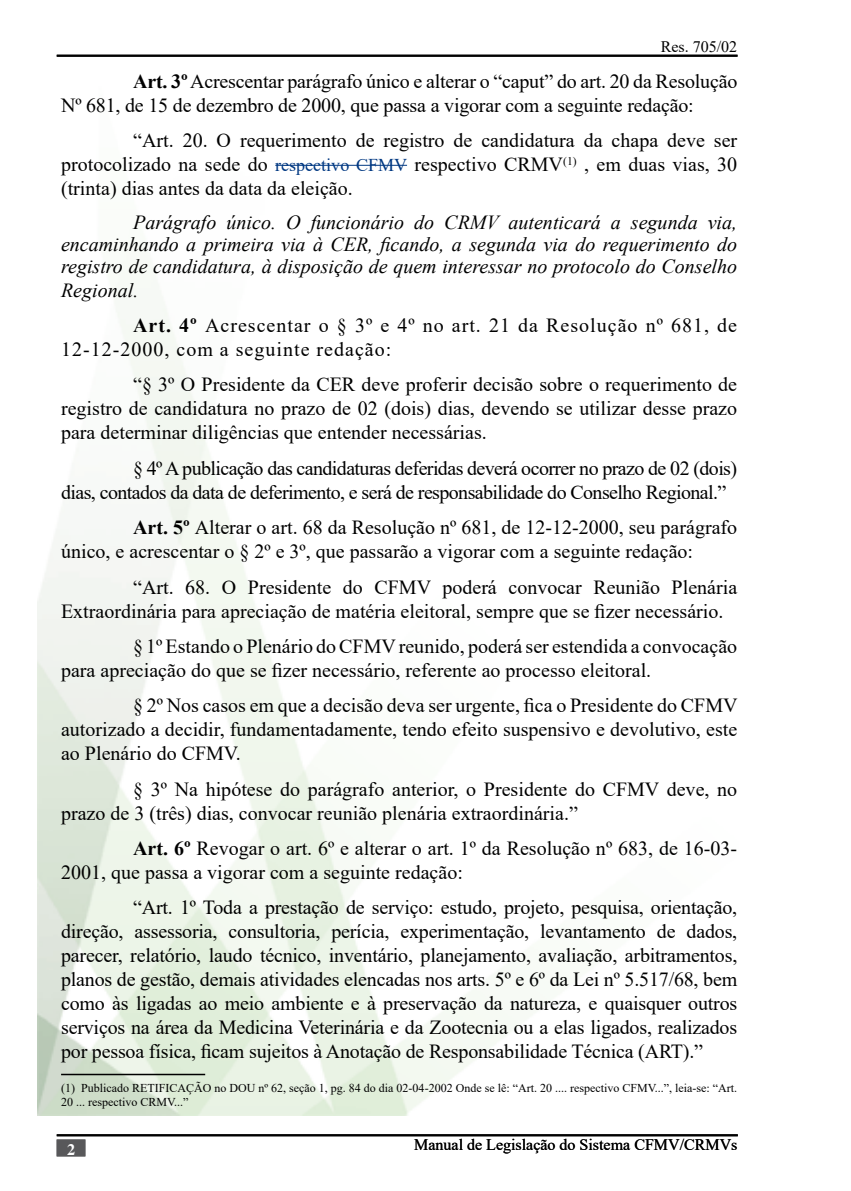
<style>
.page{position:relative;width:851px;height:1191px;background:#fff}
.page>*{position:absolute;margin:0;border:0;box-sizing:border-box;transform-origin:0 0}
.t1{font:20px/24px "Times New Roman";color:#000}
.t2{font:italic 20px/22px "Times New Roman";color:#000;text-align:justify}
.t3{font:20px/24px "Times New Roman";letter-spacing:-.03em;color:#000}
.t4{font:20px/35.4px "Times New Roman";letter-spacing:.05em;color:#000}
.t5{font:16px "Times New Roman";color:#000}
.t6{font:700 16px "Times";color:#fff}
.t7{font:12px/14.4px "Times New Roman";color:#000}
.s1{font-weight:700}
.s2{font-size:18px;color:#003882}
.s3{font-style:italic}
</style>
<div class="page">
<hr style="left:57px;top:1134px;width:680px;height:2px;background:#000">
<hr style="left:57px;top:55px;width:680px;height:2px;background:#000">
<div style="left:57px;top:1139px;width:28px;height:17px;background:#58585a;border:2px solid #58585a"></div>
<hr style="left:275px;top:165px;width:132px;height:1px;background:#003882">
<hr style="left:61px;top:1073px;width:144px;height:2px;background:#000">
<p class="t5" style="left:660px;top:35px;width:78px">Res. 705/02</p>
<p class="t1" style="left:61px;top:69px;width:677px;text-indent:72px"><span class="s1">Art. 3º</span> Acrescentar parágrafo único e alterar o “caput” do art. 20 da Resolução<br>Nº 681, de 15 de dezembro de 2000, que passa a vigorar com a seguinte redação:</p>
<p class="t1" style="left:61px;top:128px;width:677px;text-align:justify;text-indent:72px">“Art. 20. O requerimento de registro de candidatura da chapa deve ser protocolizado na sede do <span class="s2">respectivo CFMV</span> respectivo CRMV<sup>(1)</sup> , em duas vias, 30 (trinta) dias antes da data da eleição.</p>
<p class="t2" style="left:61px;top:210px;width:677px;text-indent:72px">Parágrafo único. O funcionário do CRMV autenticará a segunda via, encaminhando a primeira via à CER, ficando, a segunda via do requerimento do registro de candidatura, à disposição de quem interessar no protocolo do Conselho</p>
<p class="t4" style="left:133px;top:272px;width:605px;text-indent:-72px"><span class="s3">Regional.<br></span><span class="s1">Art. 4º</span> Acrescentar o § 3º e 4º no art. 21 da Resolução nº 681, de</p>
<p class="t1" style="left:133px;top:331px;width:605px;line-height:35.4px;text-indent:-72px">12-12-2000, com a seguinte redação:<br>“§ 3º O Presidente da CER deve proferir decisão sobre o requerimento de</p>
<p class="t1" style="left:61px;top:396px;width:677px">registro de candidatura no prazo de 02 (dois) dias, devendo se utilizar desse prazo para determinar diligências que entender necessárias.</p>
<p class="t3" style="left:61px;top:455px;width:677px;text-indent:72px">§ 4º A publicação das candidaturas deferidas deverá ocorrer no prazo de 02 (dois) dias, contados da data de deferimento, e será de responsabilidade do Conselho Regional.”</p>
<p class="t1" style="left:61px;top:515px;width:677px;text-indent:72px"><span class="s1">Art. 5º</span> Alterar o art. 68 da Resolução nº 681, de 12-12-2000, seu parágrafo único, e acrescentar o § 2º e 3º, que passarão a vigorar com a seguinte redação:</p>
<p class="t1" style="left:61px;top:574px;width:677px;text-indent:72px">“Art. 68. O Presidente do CFMV poderá convocar Reunião Plenária<br>Extraordinária para apreciação de matéria eleitoral, sempre que se fizer necessário.</p>
<p class="t1" style="left:61px;top:633px;width:677px;text-indent:72px">§ 1º Estando o Plenário do CFMV reunido, poderá ser estendida a convocação para apreciação do que se fizer necessário, referente ao processo eleitoral.</p>
<p class="t1" style="left:61px;top:693px;width:677px;text-align:justify;text-indent:72px">§ 2º Nos casos em que a decisão deva ser urgente, fica o Presidente do CFMV autorizado a decidir, fundamentadamente, tendo efeito suspensivo e devolutivo, este ao Plenário do CFMV.</p>
<p class="t1" style="left:61px;top:776px;width:677px;text-indent:72px">§ 3º Na hipótese do parágrafo anterior, o Presidente do CFMV deve, no prazo de 3 (três) dias, convocar reunião plenária extraordinária.”</p>
<p class="t1" style="left:61px;top:835px;width:677px;text-indent:72px"><span class="s1">Art. 6º</span> Revogar o art. 6º e alterar o art. 1º da Resolução nº 683, de 16-03-<br>2001, que passa a vigorar com a seguinte redação:</p>
<p class="t1" style="left:61px;top:895px;width:677px;text-align:justify;text-indent:72px">“Art. 1º Toda a prestação de serviço: estudo, projeto, pesquisa, orientação, direção, assessoria, consultoria, perícia, experimentação, levantamento de dados, parecer, relatório, laudo técnico, inventário, planejamento, avaliação, arbitramentos, planos de gestão, demais atividades elencadas nos arts. 5º e 6º da Lei nº 5.517/68, bem como às ligadas ao meio ambiente e à preservação da natureza, e quaisquer outros serviços na área da Medicina Veterinária e da Zootecnia ou a elas ligados, realizados por pessoa física, ficam sujeitos à Anotação de Responsabilidade Técnica (ART).”</p>
<p class="t7" style="left:61px;top:1080px;width:677px">(1) Publicado RETIFICAÇÃO no DOU nº 62, seção 1, pg. 84 do dia 02-04-2002 Onde se lê: “Art. 20 .... respectivo CFMV...”, leia-se: “Art.<br>20 ... respectivo CRMV...”</p>
<p class="t6" style="left:67px;top:1139px;width:9px">2</p>
<p class="t5" style="left:414px;top:1133px;width:325px">Manual de Legislação do Sistema CFMV/CRMVs</p>
</div>
